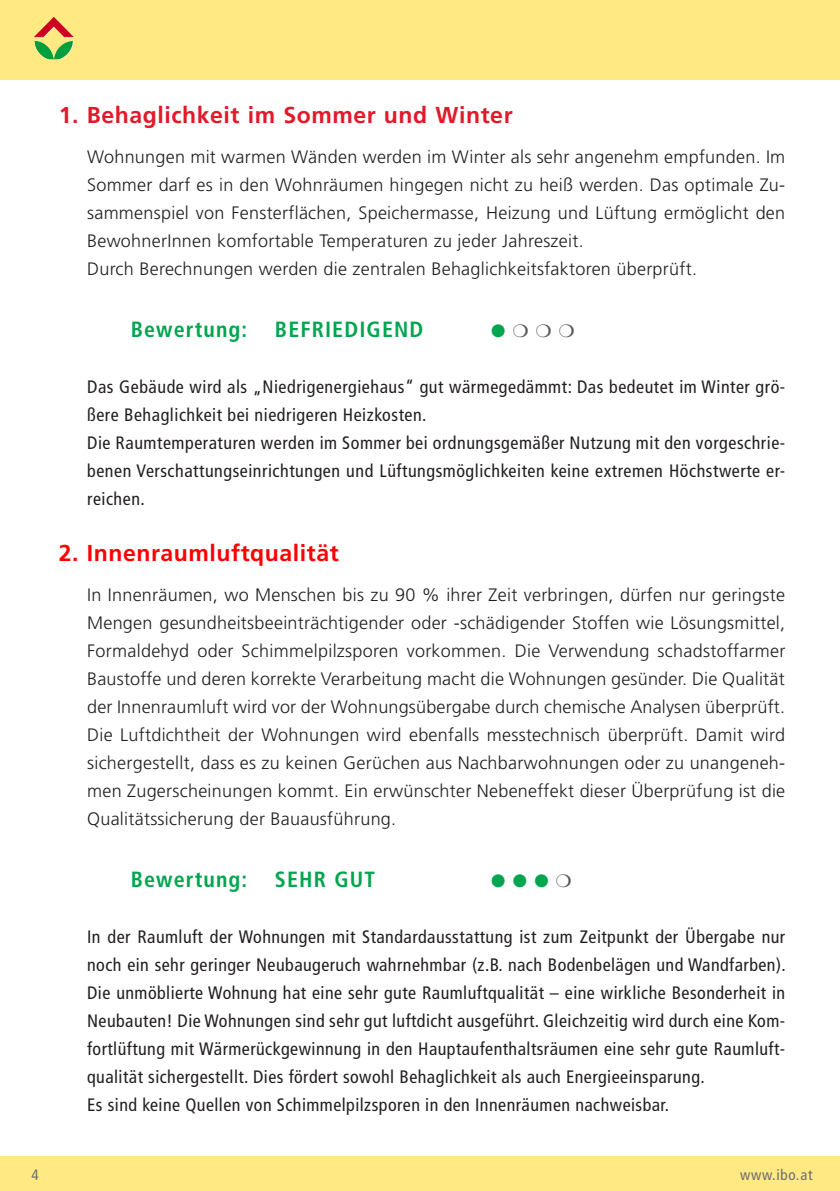
<style>
.page{position:relative;width:840px;height:1191px;background:#fff}
.page>*{position:absolute;margin:0;border:0;box-sizing:border-box;transform-origin:0 0}
.t1{font:700 23px "Frutiger";letter-spacing:.025em;color:#e2192b}
.t2{font:700 23px "Frutiger";letter-spacing:.025em;color:#f00}
.t3{font:700 condensed 22px "Frutiger";letter-spacing:.05em;color:#00a54f}
.t4{font:300 18px/28px "Frutiger";letter-spacing:.015em;color:#231f20}
.t5{font:condensed 18px/28px "Frutiger";letter-spacing:.025em;color:#231f20}
.t6{font:18px "Zapf Dingbats ITC";color:#00a54f}
.t7{font:condensed 15px "Frutiger";letter-spacing:.05em;color:#6c6d70}
.s1{color:#57585a}
</style>
<div class="page">
<div style="left:0;top:0;width:839px;height:79px;background:#ffe982"></div>
<img style="left:33px;top:17px;width:41px;height:42px">
<div style="left:0;top:1157px;width:839px;height:34px;background:#ffe982"></div>
<p class="t1" style="left:59px;top:101px;width:455px">1. Behaglichkeit im Sommer und Winter</p>
<p class="t4" style="left:87px;top:142px;width:699px">Wohnungen mit warmen Wänden werden im Winter als sehr angenehm empfunden. Im Sommer darf es in den Wohnräumen hingegen nicht zu heiß werden. Das optimale Zu&shy;sammenspiel von Fensterflächen, Speichermasse, Heizung und Lüftung ermöglicht den BewohnerInnen komfortable Temperaturen zu jeder Jahreszeit.<br>Durch Berechnungen werden die zentralen Behaglichkeitsfaktoren überprüft.</p>
<p class="t3" style="left:131px;top:316px;width:118px">Bewertung:</p>
<p class="t3" style="left:275px;top:316px;width:150px">BEFRIEDIGEND</p>
<p class="t6" style="left:491px;top:322px;width:85px">● <span class="s1">❍❍❍</span></p>
<p class="t5" style="left:87px;top:373px;width:699px">Das Gebäude wird als „Niedrigenergiehaus“ gut wärmegedämmt: Das bedeutet im Winter grö&shy;ßere Behaglichkeit bei niedrigeren Heizkosten.<br>Die Raumtemperaturen werden im Sommer bei ordnungsgemäßer Nutzung mit den vorgeschrie&shy;benen Verschattungseinrichtungen und Lüftungsmöglichkeiten keine extremen Höchstwerte er&shy;reichen.</p>
<p class="t2" style="left:59px;top:539px;width:281px">2. Innenraumluftqualität</p>
<p class="t4" style="left:87px;top:580px;width:699px;text-align:justify">In Innenräumen, wo Menschen bis zu 90 % ihrer Zeit verbringen, dürfen nur geringste Mengen gesundheitsbeeinträchtigender oder -schädigender Stoffen wie Lösungsmittel, Formaldehyd oder Schimmelpilzsporen vorkommen. Die Verwendung schadstoffarmer Baustoffe und deren korrekte Verarbeitung macht die Wohnungen gesünder. Die Qualität der Innenraumluft wird vor der Wohnungsübergabe durch chemische Analysen überprüft.<br>Die Luftdichtheit der Wohnungen wird ebenfalls messtechnisch überprüft. Damit wird sichergestellt, dass es zu keinen Gerüchen aus Nachbarwohnungen oder zu unangeneh&shy;men Zugerscheinungen kommt. Ein erwünschter Nebeneffekt dieser Überprüfung ist die Qualitätssicherung der Bauausführung.</p>
<p class="t3" style="left:131px;top:866px;width:118px">Bewertung:</p>
<p class="t3" style="left:275px;top:866px;width:101px">SEHR GUT</p>
<p class="t6" style="left:491px;top:872px;width:82px">● ● ● <span class="s1">❍</span></p>
<p class="t5" style="left:87px;top:923px;width:699px">In der Raumluft der Wohnungen mit Standardausstattung ist zum Zeitpunkt der Übergabe nur noch ein sehr geringer Neubaugeruch wahrnehmbar (z.B. nach Bodenbelägen und Wandfarben).<br>Die unmöblierte Wohnung hat eine sehr gute Raumluftqualität – eine wirkliche Besonderheit in Neubauten! Die Wohnungen sind sehr gut luftdicht ausgeführt. Gleichzeitig wird durch eine Kom&shy;fortlüftung mit Wärmerückgewinnung in den Hauptaufenthaltsräumen eine sehr gute Raumluft&shy;qualität sichergestellt. Dies fördert sowohl Behaglichkeit als auch Energieeinsparung.<br>Es sind keine Quellen von Schimmelpilzsporen in den Innenräumen nachweisbar.</p>
<p class="t7" style="left:32px;top:1166px;width:9px">4</p>
<p class="t7" style="left:739px;top:1166px;width:74px">www.ibo.at</p>
</div>
